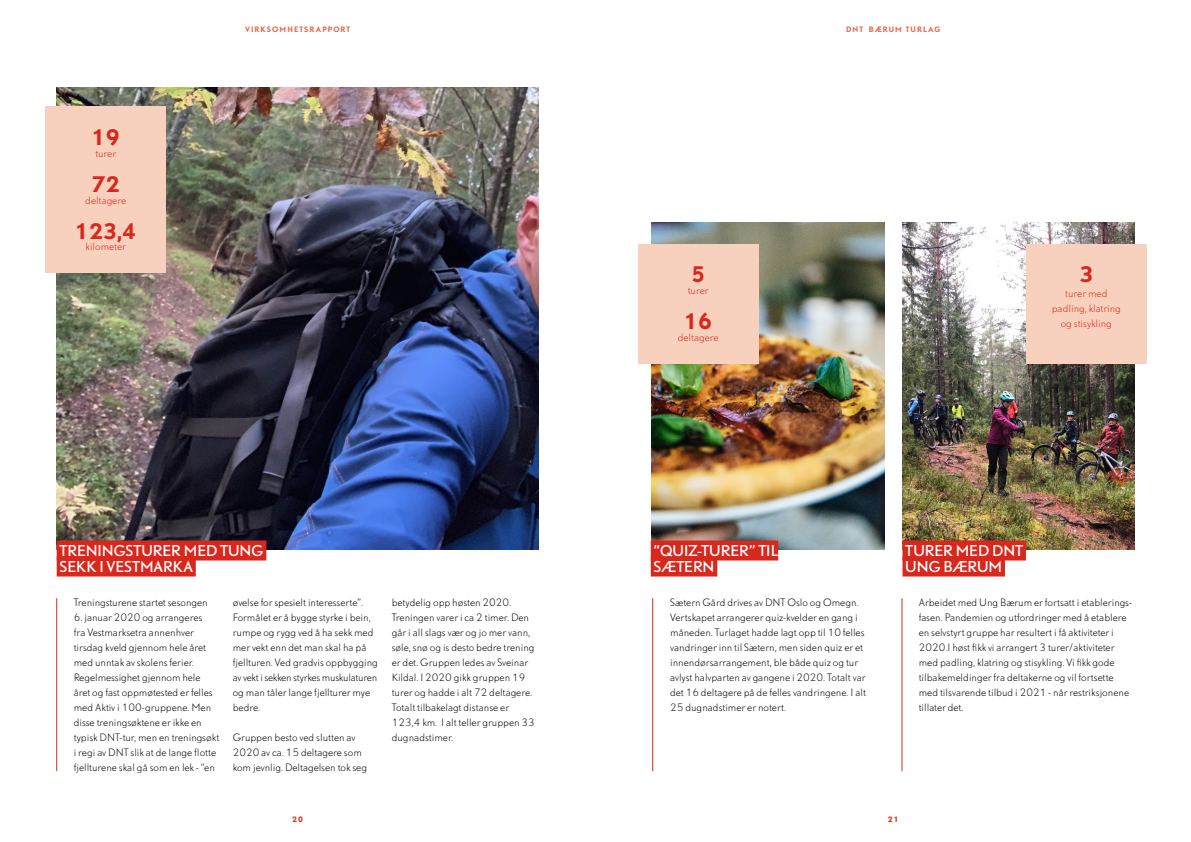
<style>
.page{position:relative;width:1191px;height:842px;background:#fff}
.page>*{position:absolute;margin:0;border:0;box-sizing:border-box;transform-origin:0 0}
._3_Tittel{font:700 20px "DTL Nobel TOT";color:#d8281e}
._5_Tittel_overlay{font:14px/16px "DTL Nobel TOT";color:#fff}
._1_Brødtekst{font:300 9.5px/15px "DTL Nobel TOT";color:#000}
._1_Brødtekst-2{font:300 9.5px/15px "DTL Nobel TOT";color:#d8281e;text-align:center}
.t1{font:700 7px "DTL Nobel TOT";letter-spacing:.15em;color:#e36e4d}
.t2{font:700 7px "DTL Nobel TOT";color:#d8281e}
</style>
<div class="page">
<img style="left:57px;top:88px;width:482px;height:462px">
<img style="left:651px;top:223px;width:233px;height:327px">
<img style="left:902px;top:223px;width:232px;height:327px">
<div style="left:57px;top:540px;width:209px;height:20px;background:#d8281e"></div>
<div style="left:57px;top:556px;width:139px;height:20px;background:#d8281e"></div>
<div style="left:651px;top:540px;width:127px;height:20px;background:#d8281e"></div>
<div style="left:651px;top:556px;width:66px;height:20px;background:#d8281e"></div>
<div style="left:902px;top:540px;width:124px;height:20px;background:#d8281e"></div>
<div style="left:902px;top:556px;width:103px;height:20px;background:#d8281e"></div>
<hr style="left:56px;top:598px;width:1px;height:173px;background:#d8281e">
<hr style="left:652px;top:598px;width:1px;height:173px;background:#d8281e">
<hr style="left:901px;top:598px;width:1px;height:173px;background:#d8281e">
<div style="left:46px;top:107px;width:120px;height:166px;background:#f7d1be"></div>
<div style="left:638px;top:244px;width:120px;height:119px;background:#f7d1be"></div>
<div style="left:1026px;top:244px;width:120px;height:119px;background:#f7d1be"></div>
<p class="_3_Tittel" style="left:92px;top:123px;width:29px">19</p>
<p class="_1_Brødtekst-2" style="left:95px;top:146px;width:22px">turer</p>
<p class="_3_Tittel" style="left:92px;top:170px;width:29px">72</p>
<p class="_1_Brødtekst-2" style="left:85px;top:192px;width:42px">deltagere</p>
<p class="_3_Tittel" style="left:75px;top:217px;width:63px">123,4</p>
<p class="_1_Brødtekst-2" style="left:86px;top:239px;width:42px">kilometer</p>
<p class="t1" style="left:245px;top:24px;width:106px">VIRKSOMHETSRAPPORT</p>
<p class="t1" style="left:846px;top:24px;width:96px">DNT BÆRUM TURLAG</p>
<p class="_3_Tittel" style="left:691px;top:260px;width:15px">5</p>
<p class="_1_Brødtekst-2" style="left:688px;top:283px;width:22px">turer</p>
<p class="_3_Tittel" style="left:684px;top:307px;width:29px">16</p>
<p class="_1_Brødtekst-2" style="left:678px;top:329px;width:42px">deltagere</p>
<p class="_3_Tittel" style="left:1079px;top:260px;width:15px">3</p>
<p class="_1_Brødtekst-2" style="left:1051px;top:286px;width:71px">turer med padling, klatring og stisykling</p>
<p class="_5_Tittel_overlay" style="left:59px;top:542px;width:205px">TRENINGSTURER MED TUNG<br>SEKK I VESTMARKA</p>
<p class="_5_Tittel_overlay" style="left:653px;top:542px;width:126px">“QUIZ-TURER” TIL<br>SÆTERN</p>
<p class="_5_Tittel_overlay" style="left:905px;top:542px;width:119px">TURER MED DNT<br>UNG BÆRUM</p>
<p class="_1_Brødtekst" style="left:74px;top:595px;width:136px">Treningsturene startet sesongen</p>
<p class="_1_Brødtekst" style="left:74px;top:610px;width:147px">6. januar 2020 og arrangeres<br>fra Vestmarksetra annenhver tirsdag kveld gjennom hele året med unntak av skolens ferier.<br>Regelmessighet gjennom hele året og fast oppmøtested er felles med Aktiv i 100-gruppene. Men disse treningsøktene er ikke en typisk DNT-tur, men en treningsøkt i regi av DNT slik at de lange flotte fjellturene skal gå som en lek - “en</p>
<p class="_1_Brødtekst" style="left:233px;top:595px;width:147px">øvelse for spesielt interesserte”.<br>Formålet er å bygge styrke i bein, rumpe og rygg ved å ha sekk med mer vekt enn det man skal ha på fjellturen. Ved gradvis oppbygging av vekt i sekken styrkes muskulaturen og man tåler lange fjellturer mye bedre.</p>
<p class="_1_Brødtekst" style="left:233px;top:730px;width:136px">Gruppen besto ved slutten av<br>2020 av ca. 15 deltagere som kom jevnlig. Deltagelsen tok seg</p>
<p class="_1_Brødtekst" style="left:392px;top:595px;width:145px">betydelig opp høsten 2020.<br>Treningen varer i ca 2 timer. Den går i all slags vær og jo mer vann, søle, snø og is desto bedre trening er det. Gruppen ledes av Sveinar<br>Kildal. I 2020 gikk gruppen 19 turer og hadde i alt 72 deltagere.<br>Totalt tilbakelagt distanse er<br>123,4 km. I alt teller gruppen 33 dugnadstimer.</p>
<p class="_1_Brødtekst" style="left:918px;top:595px;width:215px">Arbeidet med Ung Bærum er fortsatt i etablerings&shy;fasen. Pandemien og utfordringer med å etablere en selvstyrt gruppe har resultert i få aktiviteter i 2020.I høst fikk vi arrangert 3 turer/aktiviteter med padling, klatring og stisykling. Vi fikk gode tilbakemeldinger fra deltakerne og vil fortsette med tilsvarende tilbud i 2021 - når restriksjonene tillater det.</p>
<p class="_1_Brødtekst" style="left:670px;top:595px;width:197px">Sætern Gård drives av DNT Oslo og Omegn.<br>Vertskapet arrangerer quiz-kvelder en gang i måneden. Turlaget hadde lagt opp til 10 felles vandringer inn til Sætern, men siden quiz er et innendørsarrangement, ble både quiz og tur avlyst halvparten av gangene i 2020. Totalt var det 16 deltagere på de felles vandringene. I alt 25 dugnadstimer er notert.</p>
<p class="t2" style="left:292px;top:814px;width:12px">20</p>
<p class="t2" style="left:887px;top:814px;width:12px">21</p>
</div>
